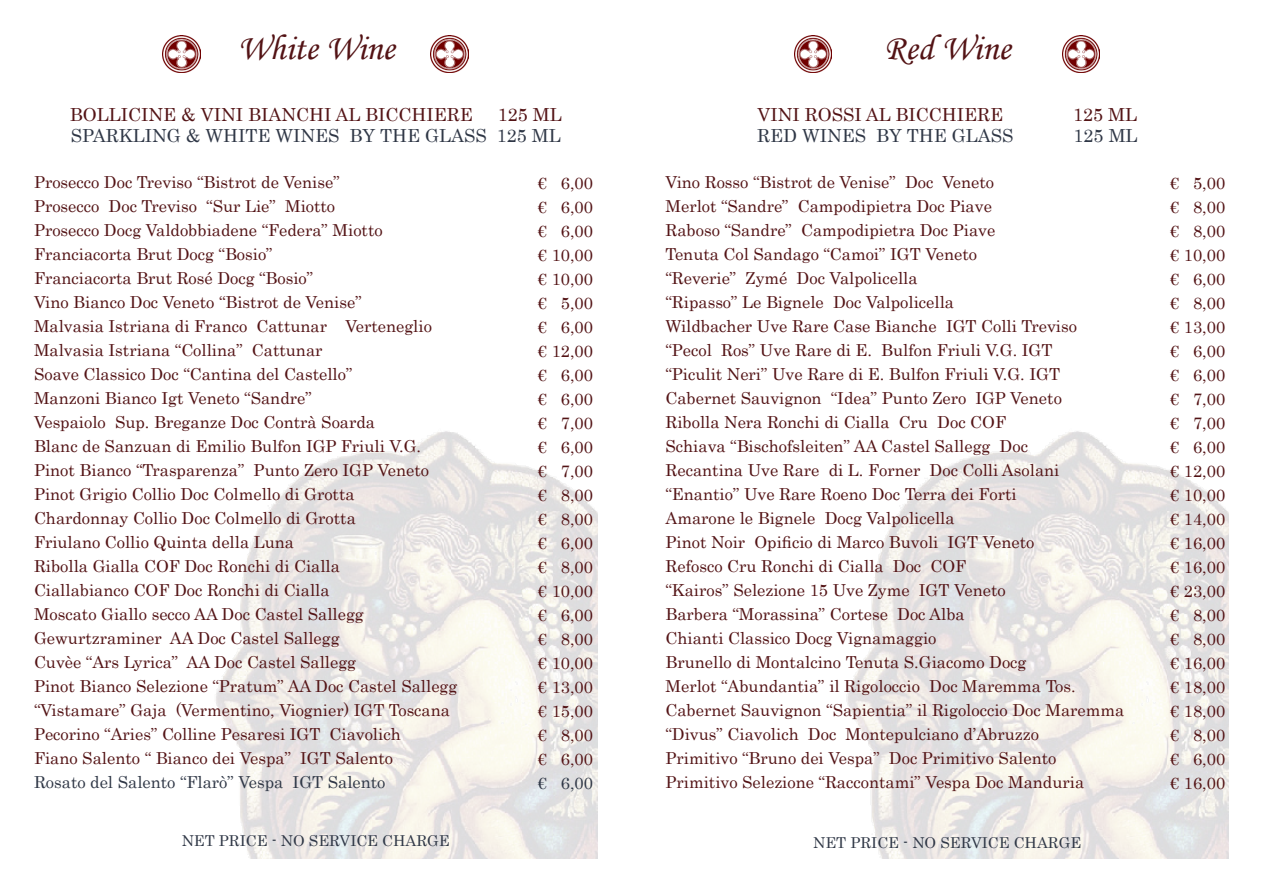
<style>
.page{position:relative;width:1263px;height:893px;background:#fff}
.page>*{position:absolute;margin:0;border:0;box-sizing:border-box;transform-origin:0 0}
.t1{font:36px "Monotype Corsiva";color:#531315}
.t2{font:18px "Century";color:#531315}
.t3{font:18px "Century";color:#2f3746}
.t4{font:16.5px "Century";color:#531315}
.t5{font:16.5px "Century";color:#2f3746}
.t6{font:15px "Century";color:#2f3746}
</style>
<div class="page">
<img style="left:216px;top:431px;width:381px;height:428px">
<img style="left:846px;top:431px;width:383px;height:428px">
<img style="left:1062px;top:35px;width:38px;height:38px">
<img style="left:794px;top:35px;width:38px;height:38px">
<img style="left:431px;top:35px;width:37px;height:38px">
<img style="left:163px;top:35px;width:37px;height:38px">
<p class="t1" style="left:238px;top:26px;width:158px">White Wine</p>
<p class="t1" style="left:884px;top:26px;width:128px">Red Wine</p>
<p class="t2" style="left:70px;top:99px;width:404px">BOLLICINE &amp; VINI BIANCHI AL BICCHIERE</p>
<p class="t2" style="left:498px;top:99px;width:66px">125 ML</p>
<p class="t3" style="left:71px;top:121px;width:492px">SPARKLING &amp; WHITE WINES BY THE GLASS 125 ML</p>
<p class="t4" style="left:34px;top:168px;width:307px">Prosecco Doc Treviso “Bistrot de Venise”</p>
<p class="t4" style="left:34px;top:192px;width:303px">Prosecco Doc Treviso “Sur Lie” Miotto</p>
<p class="t4" style="left:34px;top:216px;width:350px">Prosecco Docg Valdobbiadene “Federa” Miotto</p>
<p class="t4" style="left:34px;top:240px;width:240px">Franciacorta Brut Docg “Bosio”</p>
<p class="t4" style="left:34px;top:264px;width:281px">Franciacorta Brut Rosé Docg “Bosio”</p>
<p class="t4" style="left:34px;top:288px;width:329px">Vino Bianco Doc Veneto “Bistrot de Venise”</p>
<p class="t4" style="left:34px;top:312px;width:399px">Malvasia Istriana di Franco Cattunar Verteneglio</p>
<p class="t4" style="left:34px;top:336px;width:290px">Malvasia Istriana “Collina” Cattunar</p>
<p class="t4" style="left:34px;top:360px;width:320px">Soave Classico Doc “Cantina del Castello”</p>
<p class="t4" style="left:34px;top:384px;width:279px">Manzoni Bianco Igt Veneto “Sandre”</p>
<p class="t4" style="left:34px;top:408px;width:343px">Vespaiolo Sup. Breganze Doc Contrà Soarda</p>
<p class="t4" style="left:34px;top:432px;width:389px">Blanc de Sanzuan di Emilio Bulfon IGP Friuli V.G.</p>
<p class="t4" style="left:34px;top:456px;width:397px">Pinot Bianco “Trasparenza” Punto Zero IGP Veneto</p>
<p class="t4" style="left:34px;top:480px;width:322px">Pinot Grigio Collio Doc Colmello di Grotta</p>
<p class="t4" style="left:34px;top:504px;width:323px">Chardonnay Collio Doc Colmello di Grotta</p>
<p class="t4" style="left:34px;top:528px;width:262px">Friulano Collio Quinta della Luna</p>
<p class="t4" style="left:34px;top:552px;width:307px">Ribolla Gialla COF Doc Ronchi di Cialla</p>
<p class="t4" style="left:34px;top:576px;width:297px">Ciallabianco COF Doc Ronchi di Cialla</p>
<p class="t4" style="left:34px;top:600px;width:331px">Moscato Giallo secco AA Doc Castel Sallegg</p>
<p class="t4" style="left:34px;top:624px;width:307px">Gewurtzraminer AA Doc Castel Sallegg</p>
<p class="t4" style="left:34px;top:648px;width:324px">Cuvèe “Ars Lyrica” AA Doc Castel Sallegg</p>
<p class="t4" style="left:34px;top:672px;width:425px">Pinot Bianco Selezione “Pratum” AA Doc Castel Sallegg</p>
<p class="t4" style="left:34px;top:696px;width:417px">“Vistamare” Gaja (Vermentino, Viognier) IGT Toscana</p>
<p class="t4" style="left:34px;top:720px;width:368px">Pecorino “Aries” Colline Pesaresi IGT Ciavolich</p>
<p class="t4" style="left:34px;top:744px;width:361px">Fiano Salento “ Bianco dei Vespa” IGT Salento</p>
<p class="t5" style="left:34px;top:768px;width:353px">Rosato del Salento “Flarò” Vespa IGT Salento</p>
<p class="t4" style="left:538px;top:169px;width:57px">€ 6,00</p>
<p class="t4" style="left:538px;top:193px;width:57px">€ 6,00</p>
<p class="t4" style="left:538px;top:217px;width:57px">€ 6,00</p>
<p class="t4" style="left:538px;top:241px;width:57px">€ 10,00</p>
<p class="t4" style="left:538px;top:265px;width:57px">€ 10,00</p>
<p class="t4" style="left:538px;top:289px;width:57px">€ 5,00</p>
<p class="t4" style="left:538px;top:313px;width:57px">€ 6,00</p>
<p class="t4" style="left:538px;top:337px;width:57px">€ 12,00</p>
<p class="t4" style="left:538px;top:361px;width:57px">€ 6,00</p>
<p class="t4" style="left:538px;top:385px;width:57px">€ 6,00</p>
<p class="t4" style="left:538px;top:409px;width:57px">€ 7,00</p>
<p class="t4" style="left:538px;top:433px;width:57px">€ 6,00</p>
<p class="t4" style="left:538px;top:457px;width:57px">€ 7,00</p>
<p class="t4" style="left:538px;top:481px;width:57px">€ 8,00</p>
<p class="t4" style="left:538px;top:505px;width:57px">€ 8,00</p>
<p class="t4" style="left:538px;top:529px;width:57px">€ 6,00</p>
<p class="t4" style="left:538px;top:553px;width:57px">€ 8,00</p>
<p class="t4" style="left:538px;top:577px;width:57px">€ 10,00</p>
<p class="t4" style="left:538px;top:601px;width:57px">€ 6,00</p>
<p class="t4" style="left:538px;top:625px;width:57px">€ 8,00</p>
<p class="t4" style="left:538px;top:649px;width:57px">€ 10,00</p>
<p class="t4" style="left:538px;top:673px;width:57px">€ 13,00</p>
<p class="t4" style="left:538px;top:697px;width:57px">€ 15,00</p>
<p class="t4" style="left:538px;top:721px;width:57px">€ 8,00</p>
<p class="t4" style="left:538px;top:745px;width:57px">€ 6,00</p>
<p class="t5" style="left:538px;top:769px;width:57px">€ 6,00</p>
<p class="t6" style="left:182px;top:827px;width:270px">NET PRICE - NO SERVICE CHARGE</p>
<p class="t2" style="left:757px;top:99px;width:247px">VINI ROSSI AL BICCHIERE</p>
<p class="t2" style="left:1073px;top:99px;width:66px">125 ML</p>
<p class="t3" style="left:757px;top:121px;width:258px">RED WINES BY THE GLASS</p>
<p class="t3" style="left:1073px;top:121px;width:66px">125 ML</p>
<p class="t4" style="left:665px;top:168px;width:330px">Vino Rosso “Bistrot de Venise” Doc Veneto</p>
<p class="t4" style="left:665px;top:192px;width:328px">Merlot “Sandre” Campodipietra Doc Piave</p>
<p class="t4" style="left:665px;top:216px;width:331px">Raboso “Sandre” Campodipietra Doc Piave</p>
<p class="t4" style="left:665px;top:240px;width:313px">Tenuta Col Sandago “Camoi” IGT Veneto</p>
<p class="t4" style="left:665px;top:264px;width:254px">“Reverie” Zymé Doc Valpolicella</p>
<p class="t4" style="left:665px;top:288px;width:290px">“Ripasso” Le Bignele Doc Valpolicella</p>
<p class="t4" style="left:665px;top:312px;width:413px">Wildbacher Uve Rare Case Bianche IGT Colli Treviso</p>
<p class="t4" style="left:665px;top:336px;width:388px">“Pecol Ros” Uve Rare di E. Bulfon Friuli V.G. IGT</p>
<p class="t4" style="left:665px;top:360px;width:396px">“Piculit Neri” Uve Rare di E. Bulfon Friuli V.G. IGT</p>
<p class="t4" style="left:665px;top:384px;width:398px">Cabernet Sauvignon “Idea” Punto Zero IGP Veneto</p>
<p class="t4" style="left:665px;top:408px;width:342px">Ribolla Nera Ronchi di Cialla Cru Doc COF</p>
<p class="t4" style="left:665px;top:432px;width:364px">Schiava “Bischofsleiten” AA Castel Sallegg Doc</p>
<p class="t4" style="left:665px;top:456px;width:395px">Recantina Uve Rare di L. Forner Doc Colli Asolani</p>
<p class="t4" style="left:665px;top:480px;width:353px">“Enantio” Uve Rare Roeno Doc Terra dei Forti</p>
<p class="t4" style="left:665px;top:504px;width:291px">Amarone le Bignele Docg Valpolicella</p>
<p class="t4" style="left:665px;top:528px;width:370px">Pinot Noir Opificio di Marco Buvoli IGT Veneto</p>
<p class="t4" style="left:665px;top:552px;width:302px">Refosco Cru Ronchi di Cialla Doc COF</p>
<p class="t4" style="left:665px;top:576px;width:342px">“Kairos” Selezione 15 Uve Zyme IGT Veneto</p>
<p class="t4" style="left:665px;top:600px;width:301px">Barbera “Morassina” Cortese Doc Alba</p>
<p class="t4" style="left:665px;top:624px;width:272px">Chianti Classico Docg Vignamaggio</p>
<p class="t4" style="left:665px;top:648px;width:362px">Brunello di Montalcino Tenuta S.Giacomo Docg</p>
<p class="t4" style="left:665px;top:672px;width:412px">Merlot “Abundantia” il Rigoloccio Doc Maremma Tos.</p>
<p class="t4" style="left:665px;top:696px;width:460px">Cabernet Sauvignon “Sapientia” il Rigoloccio Doc Maremma</p>
<p class="t4" style="left:665px;top:720px;width:375px">“Divus” Ciavolich Doc Montepulciano d’Abruzzo</p>
<p class="t4" style="left:665px;top:744px;width:392px">Primitivo “Bruno dei Vespa” Doc Primitivo Salento</p>
<p class="t4" style="left:665px;top:768px;width:420px">Primitivo Selezione “Raccontami” Vespa Doc Manduria</p>
<p class="t6" style="left:813px;top:830px;width:270px">NET PRICE - NO SERVICE CHARGE</p>
<p class="t4" style="left:1170px;top:169px;width:57px">€ 5,00</p>
<p class="t4" style="left:1170px;top:193px;width:57px">€ 8,00</p>
<p class="t4" style="left:1170px;top:217px;width:57px">€ 8,00</p>
<p class="t4" style="left:1170px;top:241px;width:57px">€ 10,00</p>
<p class="t4" style="left:1170px;top:265px;width:57px">€ 6,00</p>
<p class="t4" style="left:1170px;top:289px;width:57px">€ 8,00</p>
<p class="t4" style="left:1170px;top:313px;width:57px">€ 13,00</p>
<p class="t4" style="left:1170px;top:337px;width:57px">€ 6,00</p>
<p class="t4" style="left:1170px;top:361px;width:57px">€ 6,00</p>
<p class="t4" style="left:1170px;top:385px;width:57px">€ 7,00</p>
<p class="t4" style="left:1170px;top:409px;width:57px">€ 7,00</p>
<p class="t4" style="left:1170px;top:433px;width:57px">€ 6,00</p>
<p class="t4" style="left:1170px;top:457px;width:57px">€ 12,00</p>
<p class="t4" style="left:1170px;top:481px;width:57px">€ 10,00</p>
<p class="t4" style="left:1170px;top:505px;width:57px">€ 14,00</p>
<p class="t4" style="left:1170px;top:529px;width:57px">€ 16,00</p>
<p class="t4" style="left:1170px;top:553px;width:57px">€ 16,00</p>
<p class="t4" style="left:1170px;top:577px;width:57px">€ 23,00</p>
<p class="t4" style="left:1170px;top:601px;width:57px">€ 8,00</p>
<p class="t4" style="left:1170px;top:625px;width:57px">€ 8,00</p>
<p class="t4" style="left:1170px;top:649px;width:57px">€ 16,00</p>
<p class="t4" style="left:1170px;top:673px;width:57px">€ 18,00</p>
<p class="t4" style="left:1170px;top:697px;width:57px">€ 18,00</p>
<p class="t4" style="left:1170px;top:721px;width:57px">€ 8,00</p>
<p class="t4" style="left:1170px;top:745px;width:57px">€ 6,00</p>
<p class="t4" style="left:1170px;top:769px;width:57px">€ 16,00</p>
</div>
